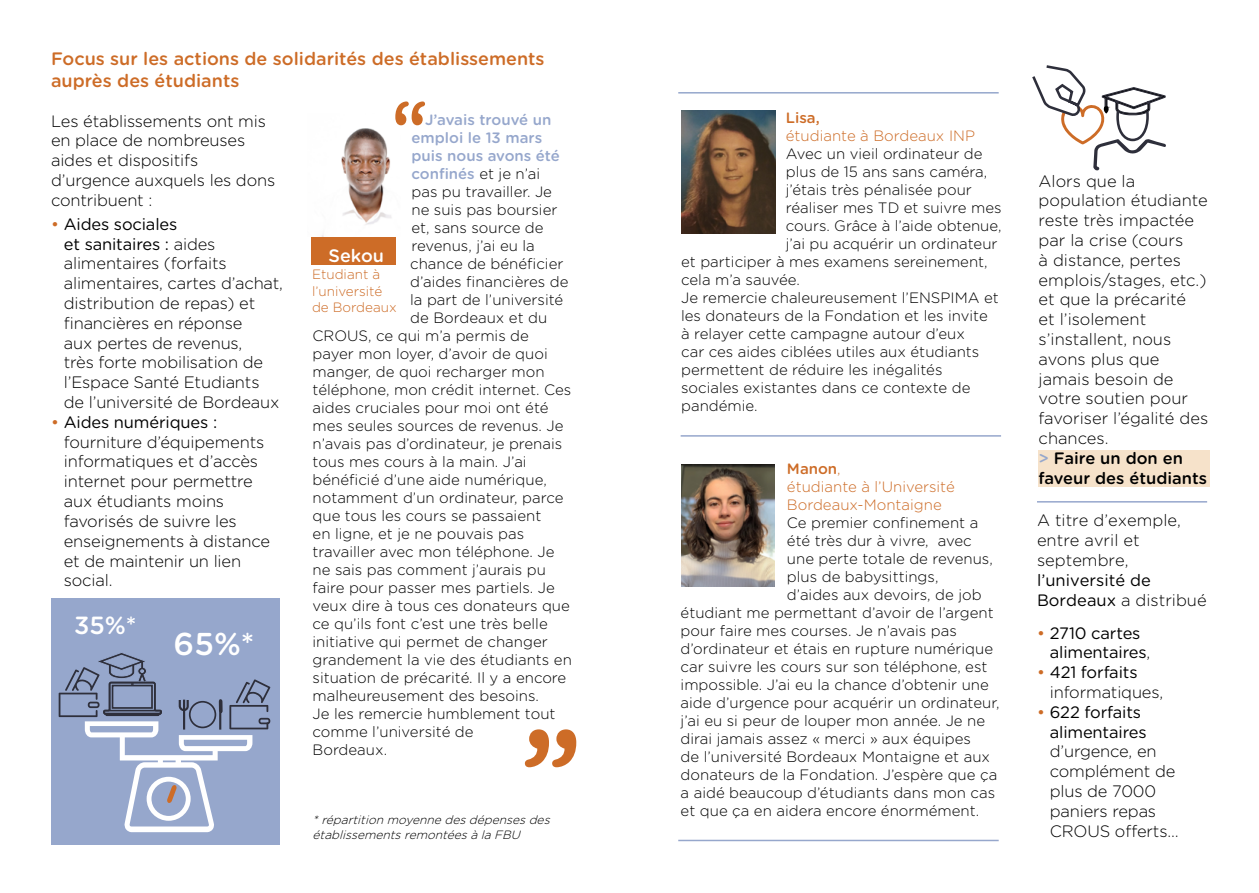
<style>
.page{position:relative;width:1259px;height:893px;background:#fff}
.page>*{position:absolute;margin:0;border:0;box-sizing:border-box;transform-origin:0 0}
.t1{font:500 31.65px "Gotham Rounded";color:#fff}
.t2{font:500 24.75px "Gotham Rounded";color:#fff}
.t3{font:500 18px/21.6px "Gotham Rounded";color:#cd6c27}
.t4{font:500 18px "Gotham Rounded";color:#fff}
.t5{font:300 16.5px/19.8px "Gotham Rounded";letter-spacing:-.01em;color:#000}
.t6{font:16.5px/19.8px "Gotham Rounded";letter-spacing:-.01em;color:#000}
.t7{font:300 15px "Gotham Rounded";color:#000}
.t8{font:300 15px/18px "Gotham Rounded";color:#cd6c27}
.t9{font:500 15px "Gotham Rounded";color:#96a7cc}
.t10{font:500 15px "Gotham Rounded";color:#cd6c27}
.t11{font:300 13.5px/16.2px "Gotham Rounded";color:#cd6c27}
.t12{font:italic 300 12px/14.4px "Gotham Rounded";color:#000}
.s1{font-weight:400;color:#cd6c27}
.s2{font-weight:400}
.s3{font-weight:300;color:#000}
.s4{font-weight:500}
.s5{font-weight:500;color:#96a7cc}
.s6{font-weight:300}
.s7{color:#cd6c27}
</style>
<div class="page">
<div style="left:51px;top:598px;width:229px;height:247px;background:#96a7cc"></div>
<svg style="left:59px;top:653px;width:211px;height:179px"></svg>
<div style="left:311px;top:235px;width:85px;height:30px;background:#cd6c27"></div>
<svg style="left:525px;top:729px;width:51px;height:38px"></svg>
<img style="left:311px;top:125px;width:90px;height:111px">
<svg style="left:395px;top:101px;width:30px;height:24px"></svg>
<div style="left:1038px;top:451px;width:172px;height:36px;background:#f6e2ca"></div>
<hr style="left:1037px;top:501px;width:170px;height:2px;background:#96a7cc">
<svg style="left:1032px;top:65px;width:134px;height:105px"></svg>
<img style="left:681px;top:464px;width:93px;height:123px">
<img style="left:681px;top:111px;width:94px;height:123px">
<hr style="left:678px;top:92px;width:320px;height:2px;background:#96a7cc">
<hr style="left:680px;top:435px;width:321px;height:2px;background:#96a7cc">
<hr style="left:678px;top:840px;width:320px;height:1px;background:#96a7cc">
<p class="t3" style="left:51px;top:47px;width:495px">Focus sur les actions de solidarités des établissements auprès des étudiants</p>
<p class="t5" style="left:51px;top:110px;width:226px">Les établissements ont mis en place de nombreuses aides et dispositifs d’urgence auxquels les dons contribuent :</p>
<p class="t5" style="left:64px;top:213px;width:221px;text-indent:-13px"><span class="s1">•</span> <span class="s2">Aides sociales<br>et sanitaires :</span> aides alimentaires (forfaits alimentaires, cartes d’achat, distribution de repas) et financières en réponse<br>aux pertes de revenus,<br>très forte mobilisation de l’Espace Santé Etudiants de l’université de Bordeaux</p>
<p class="t5" style="left:64px;top:411px;width:208px;text-indent:-13px"><span class="s1">•</span> <span class="s2">Aides numériques : </span>fourniture d’équipements informatiques et d’accès internet pour permettre aux étudiants moins favorisés de suivre les enseignements à distance et de maintenir un lien social.</p>
<h2 class="t2" style="left:74px;top:607px;width:64px">35%*</h2>
<h1 class="t1" style="left:174px;top:621px;width:82px">65%*</h1>
<p class="t9" style="left:425px;top:109px;width:128px">J’avais trouvé un</p>
<p class="t9" style="left:411px;top:127px;width:132px">emploi le 13 mars</p>
<p class="t9" style="left:411px;top:145px;width:150px">puis nous avons été</p>
<p class="t9" style="left:411px;top:163px;width:130px">confinés <span class="s3">et je n’ai</span></p>
<p class="t7" style="left:411px;top:182px;width:142px">pas pu travailler. Je</p>
<p class="t7" style="left:411px;top:200px;width:147px">ne suis pas boursier</p>
<p class="t7" style="left:411px;top:218px;width:134px">et, sans source de</p>
<p class="t7" style="left:411px;top:236px;width:125px">revenus, j’ai eu la</p>
<p class="t7" style="left:410px;top:254px;width:155px">chance de bénéficier</p>
<p class="t7" style="left:410px;top:272px;width:160px">d’aides financières de</p>
<p class="t7" style="left:410px;top:290px;width:155px">la part de l’université</p>
<p class="t7" style="left:410px;top:308px;width:139px">de Bordeaux et du</p>
<p class="t7" style="left:312px;top:326px;width:218px">CROUS, ce qui m’a permis de</p>
<p class="t7" style="left:312px;top:344px;width:237px">payer mon loyer, d’avoir de quoi</p>
<p class="t7" style="left:312px;top:362px;width:234px">manger, de quoi recharger mon</p>
<p class="t7" style="left:312px;top:380px;width:260px">téléphone, mon crédit internet. Ces</p>
<p class="t7" style="left:312px;top:398px;width:237px">aides cruciales pour moi ont été</p>
<p class="t7" style="left:312px;top:416px;width:252px">mes seules sources de revenus. Je</p>
<p class="t7" style="left:312px;top:434px;width:251px">n’avais pas d’ordinateur, je prenais</p>
<p class="t7" style="left:312px;top:452px;width:216px">tous mes cours à la main. J’ai</p>
<p class="t7" style="left:312px;top:470px;width:236px">bénéficié d’une aide numérique,</p>
<p class="t7" style="left:312px;top:488px;width:252px">notamment d’un ordinateur, parce</p>
<p class="t7" style="left:312px;top:506px;width:230px">que tous les cours se passaient</p>
<p class="t7" style="left:312px;top:524px;width:213px">en ligne, et je ne pouvais pas</p>
<p class="t7" style="left:312px;top:542px;width:243px">travailler avec mon téléphone. Je</p>
<p class="t7" style="left:312px;top:560px;width:235px">ne sais pas comment j’aurais pu</p>
<p class="t7" style="left:312px;top:578px;width:244px">faire pour passer mes partiels. Je</p>
<p class="t7" style="left:312px;top:596px;width:259px">veux dire à tous ces donateurs que</p>
<p class="t7" style="left:312px;top:614px;width:237px">ce qu’ils font c’est une très belle</p>
<p class="t7" style="left:312px;top:632px;width:237px">initiative qui permet de changer</p>
<p class="t7" style="left:312px;top:650px;width:261px">grandement la vie des étudiants en</p>
<p class="t7" style="left:312px;top:668px;width:255px">situation de précarité. Il y a encore</p>
<p class="t7" style="left:312px;top:686px;width:228px">malheureusement des besoins.</p>
<p class="t7" style="left:312px;top:704px;width:244px">Je les remercie humblement tout</p>
<p class="t7" style="left:312px;top:722px;width:162px">comme l’université de</p>
<p class="t7" style="left:312px;top:740px;width:76px">Bordeaux.</p>
<p class="t4" style="left:328px;top:242px;width:57px">Sekou</p>
<p class="t11" style="left:312px;top:266px;width:86px">Etudiant à l’université de Bordeaux</p>
<p class="t12" style="left:312px;top:812px;width:242px">*répartitionmoyennedesdépensesdes établissementsremontéesàlaFBU</p>
<p class="t10" style="left:786px;top:107px;width:35px">Lisa,</p>
<p class="t8" style="left:786px;top:126px;width:191px">étudiante à Bordeaux INP</p>
<p class="t7" style="left:786px;top:144px;width:198px">Avec un vieil ordinateur de</p>
<p class="t7" style="left:786px;top:162px;width:203px">plus de 15 ans sans caméra,</p>
<p class="t7" style="left:786px;top:180px;width:188px">j’étais très pénalisée pour</p>
<p class="t7" style="left:786px;top:198px;width:217px">réaliser mes TD et suivre mes</p>
<p class="t7" style="left:786px;top:216px;width:217px">cours. Grâce à l’aide obtenue,</p>
<p class="t7" style="left:786px;top:234px;width:213px">j’ai pu acquérir un ordinateur</p>
<p class="t7" style="left:681px;top:252px;width:308px">et participer à mes examens sereinement,</p>
<p class="t7" style="left:681px;top:270px;width:120px">cela m’a sauvée.</p>
<p class="t7" style="left:681px;top:288px;width:319px">Je remercie chaleureusement l’ENSPIMA et</p>
<p class="t7" style="left:681px;top:306px;width:308px">les donateurs de la Fondation et les invite</p>
<p class="t7" style="left:681px;top:324px;width:285px">à relayer cette campagne autour d’eux</p>
<p class="t7" style="left:681px;top:342px;width:300px">car ces aides ciblées utiles aux étudiants</p>
<p class="t7" style="left:681px;top:360px;width:263px">permettent de réduire les inégalités</p>
<p class="t7" style="left:681px;top:378px;width:291px">sociales existantes dans ce contexte de</p>
<p class="t7" style="left:681px;top:396px;width:78px">pandémie.</p>
<p class="t8" style="left:787px;top:459px;width:169px"><span class="s4">Manon</span>,<br>étudiante à l’Université<br>Bordeaux-Montaigne</p>
<p class="t7" style="left:787px;top:512px;width:193px">Ce premier confinement a</p>
<p class="t7" style="left:787px;top:530px;width:186px">été très dur à vivre, avec</p>
<p class="t7" style="left:787px;top:548px;width:207px">une perte totale de revenus,</p>
<p class="t7" style="left:787px;top:566px;width:153px">plus de babysittings,</p>
<p class="t7" style="left:787px;top:584px;width:196px">d’aides aux devoirs, de job</p>
<p class="t7" style="left:680px;top:602px;width:315px">étudiant me permettant d’avoir de l’argent</p>
<p class="t7" style="left:680px;top:620px;width:278px">pour faire mes courses. Je n’avais pas</p>
<p class="t7" style="left:680px;top:638px;width:314px">d’ordinateur et étais en rupture numérique</p>
<p class="t7" style="left:680px;top:656px;width:308px">car suivre les cours sur son téléphone, est</p>
<p class="t7" style="left:680px;top:674px;width:310px">impossible. J’ai eu la chance d’obtenir une</p>
<p class="t7" style="left:680px;top:692px;width:320px">aide d’urgence pour acquérir un ordinateur,</p>
<p class="t7" style="left:680px;top:710px;width:306px">j’ai eu si peur de louper mon année. Je ne</p>
<p class="t7" style="left:680px;top:728px;width:292px">dirai jamais assez « merci » aux équipes</p>
<p class="t7" style="left:680px;top:746px;width:311px">de l’université Bordeaux Montaigne et aux</p>
<p class="t7" style="left:680px;top:764px;width:318px">donateurs de la Fondation. J’espère que ça</p>
<p class="t7" style="left:680px;top:782px;width:316px">a aidé beaucoup d’étudiants dans mon cas</p>
<p class="t7" style="left:680px;top:800px;width:300px">et que ça en aidera encore énormément.</p>
<p class="t5" style="left:1038px;top:170px;width:171px">Alors que la population étudiante reste très impactée par la crise (cours<br>à distance, pertes emplois/stages, etc.) et que la précarité<br>et l’isolement s’installent, nous avons plus que jamais besoin de votre soutien pour favoriser l’égalité des chances.<br><span class="s5">&gt;</span> <span class="s4">Faire un don en faveur des étudiants</span></p>
<p class="t5" style="left:1037px;top:510px;width:145px">A titre d’exemple, entre avril et septembre,</p>
<p class="t6" style="left:1037px;top:569px;width:171px">l’université de<br>Bordeaux <span class="s6">a distribué</span></p>
<p class="t6" style="left:1049px;top:622px;width:102px;text-indent:-13px"><span class="s7">•</span> 2710 cartes alimentaires<span class="s6">,</span></p>
<p class="t5" style="left:1049px;top:662px;width:115px;text-indent:-13px"><span class="s1">•</span> <span class="s2">421 forfaits </span>informatiques,</p>
<p class="t6" style="left:1049px;top:701px;width:98px;text-indent:-13px"><span class="s7">•</span> 622 forfaits alimentaires</p>
<p class="t5" style="left:1049px;top:741px;width:130px">d’urgence, en complément de plus de 7000 paniers repas<br>CROUS offerts…</p>
</div>
